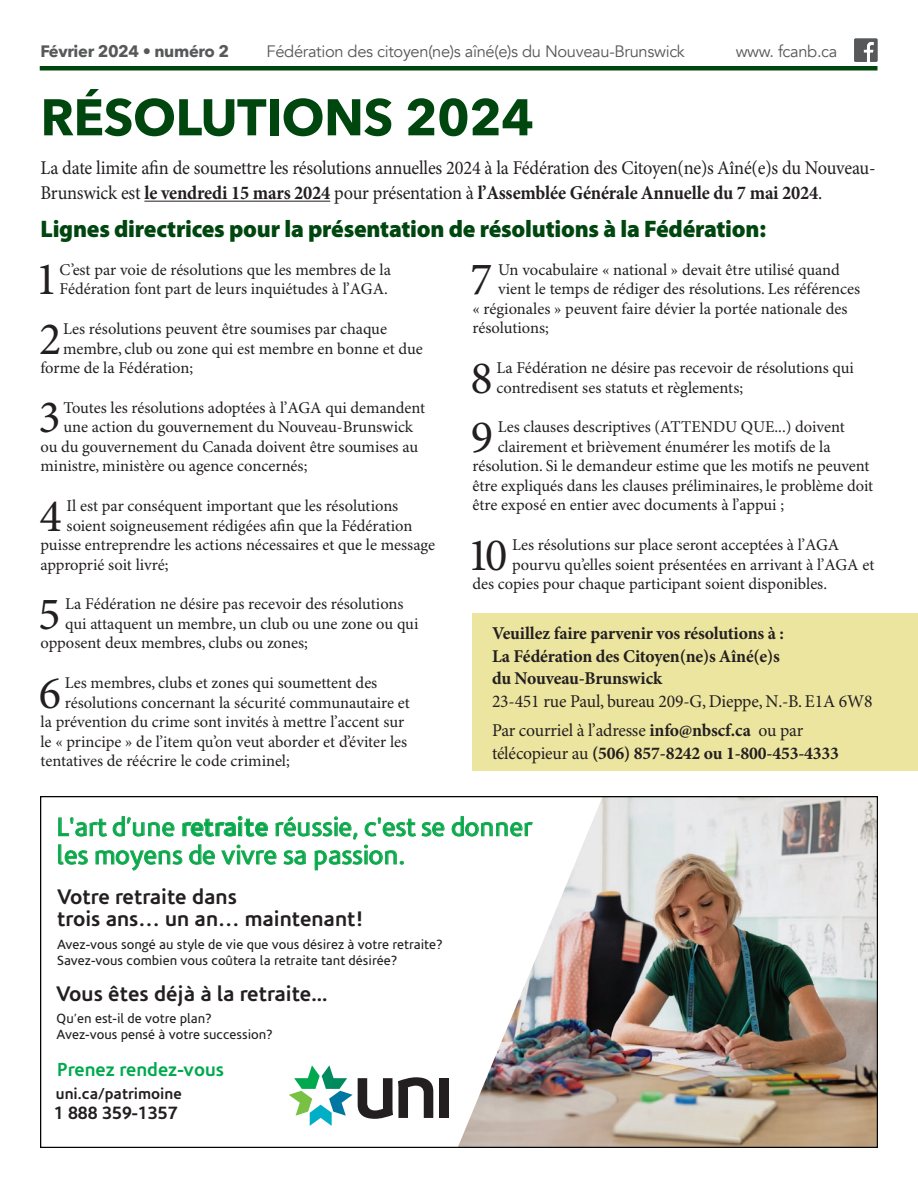
<style>
.page{position:relative;width:918px;height:1188px;background:#fff}
.page>*{position:absolute;margin:0;border:0;box-sizing:border-box;transform-origin:0 0}
.t1{font:700 51px "Avenir Next";letter-spacing:-.01em;color:#00460f}
.t2{font:46.5px "Minion Pro";color:#231f20}
.t3{font:26.1px/28.2px "Corisande";color:#00a94e}
.t4{font:900 24px "Myriad Pro";letter-spacing:-.01em;color:#00460f}
.t5{font:700 21.3px/22.4px "Corisande";color:#231f20}
.t6{font:19.5px/25.5px "Minion Pro";letter-spacing:-.01em;color:#231f20;scale:.94 1}
.t7{font:700 19.05px "Corisande";color:#00a94e}
.t8{font:700 18px/22.5px "Minion Pro";letter-spacing:-.01em;color:#231f20}
.t9{font:18px/29.2px "Minion Pro";letter-spacing:-.01em;color:#231f20}
.t10{font:700 18px "Corisande";color:#231f20}
.t11{font:16.5px/19.5px "Minion Pro";color:#231f20}
.t12{font:16.5px "Avenir";letter-spacing:-.02em;color:#57585a}
.t13{font:700 16.5px "Avenir Next";letter-spacing:-.02em;color:#57585a}
.t14{font:700 15.6px "Corisande";color:#231f20}
.t15{font:13.5px/16.5px "Corisande";color:#231f20}
.s1{font-weight:700}
.s2{font-weight:400}
</style>
<div class="page">
<img style="left:603px;top:799px;width:272px;height:346px">
<svg style="left:240px;top:799px;width:363px;height:346px"></svg>
<svg style="left:422px;top:822px;width:22px;height:14px"></svg>
<svg style="left:452px;top:816px;width:81px;height:20px"></svg>
<svg style="left:58px;top:816px;width:358px;height:55px"></svg>
<img style="left:58px;top:863px;width:328px;height:144px">
<div style="left:439px;top:1078px;width:10px;height:40px;background:#231f20"></div>
<svg style="left:289px;top:1065px;width:144px;height:61px"></svg>
<div style="left:40px;top:796px;width:838px;height:352px;border:2px solid #040503"></div>
<hr style="left:40px;top:66px;width:838px;height:4px;background:#00460f">
<svg style="left:854px;top:39px;width:23px;height:23px"></svg>
<div style="left:472px;top:613px;width:446px;height:158px;background:#ece59f"></div>
<hr style="left:144px;top:201px;width:186px;height:1px;background:#231f20">
<p class="t13" style="left:40px;top:36px;width:190px">Février 2024 • numéro 2</p>
<p class="t12" style="left:267px;top:41px;width:420px">Fédération des citoyen(ne)s aîné(e)s du Nouveau-Brunswick</p>
<p class="t12" style="left:736px;top:41px;width:103px">www. fcanb.ca</p>
<h1 class="t1" style="left:40px;top:73px;width:495px">RÉSOLUTIONS 2024</h1>
<p class="t6" style="left:40px;top:156px;width:890px">La date limite afin de soumettre les résolutions annuelles 2024 à la Fédération des Citoyen(ne)s Aîné(e)s du Nouveau-<br>Brunswick est <span class="s1">le vendredi 15 mars 2024</span> pour présentation à <span class="s1">l’Assemblée Générale Annuelle du 7 mai 2024</span>.</p>
<h3 class="t4" style="left:40px;top:216px;width:727px">Lignes directrices pour la présentation de résolutions à la Fédération:</h3>
<h2 class="t2" style="left:35px;top:252px;width:24px">1</h2>
<p class="t11" style="left:60px;top:261px;width:333px">C’est par voie de résolutions que les membres de la<br>Fédération font part de leurs inquiétudes à l’AGA.</p>
<h2 class="t2" style="left:39px;top:311px;width:24px">2</h2>
<p class="t11" style="left:63px;top:320px;width:325px">Les résolutions peuvent être soumises par chaque</p>
<h2 class="t2" style="left:470px;top:252px;width:24px">7</h2>
<p class="t11" style="left:498px;top:261px;width:343px">Un vocabulaire « national » devait être utilisé quand</p>
<p class="t11" style="left:498px;top:280px;width:364px">vient le temps de rédiger des résolutions. Les références</p>
<p class="t11" style="left:473px;top:300px;width:376px">« régionales » peuvent faire dévier la portée nationale des</p>
<p class="t11" style="left:473px;top:319px;width:78px">résolutions;</p>
<h2 class="t2" style="left:470px;top:350px;width:24px">8</h2>
<p class="t11" style="left:496px;top:359px;width:359px">La Fédération ne désire pas recevoir de résolutions qui contredisent ses statuts et règlements;</p>
<h2 class="t2" style="left:471px;top:409px;width:24px">9</h2>
<p class="t11" style="left:498px;top:418px;width:349px">Les clauses descriptives (ATTENDU QUE...) doivent</p>
<p class="t11" style="left:63px;top:339px;width:361px">membre, club ou zone qui est membre en bonne et due</p>
<p class="t11" style="left:41px;top:359px;width:154px">forme de la Fédération;</p>
<h2 class="t2" style="left:38px;top:390px;width:24px">3</h2>
<p class="t11" style="left:63px;top:399px;width:363px">Toutes les résolutions adoptées à l’AGA qui demandent</p>
<p class="t11" style="left:63px;top:418px;width:351px">une action du gouvernement du Nouveau-Brunswick</p>
<p class="t11" style="left:41px;top:438px;width:379px">ou du gouvernement du Canada doivent être soumises au</p>
<p class="t11" style="left:41px;top:457px;width:268px">ministre, ministère ou agence concernés;</p>
<h2 class="t2" style="left:40px;top:488px;width:24px">4</h2>
<p class="t11" style="left:67px;top:497px;width:333px">Il est par conséquent important que les résolutions</p>
<p class="t11" style="left:498px;top:438px;width:334px">clairement et brièvement énumérer les motifs de la</p>
<p class="t11" style="left:473px;top:457px;width:399px">résolution. Si le demandeur estime que les motifs ne peuvent</p>
<p class="t11" style="left:473px;top:477px;width:402px">être expliqués dans les clauses préliminaires, le problème doit</p>
<p class="t11" style="left:473px;top:496px;width:313px">être exposé en entier avec documents à l’appui ;</p>
<h2 class="t2" style="left:467px;top:527px;width:41px">10</h2>
<p class="t11" style="left:512px;top:536px;width:329px">Les résolutions sur place seront acceptées à l’AGA</p>
<p class="t11" style="left:67px;top:516px;width:347px">soient soigneusement rédigées afin que la Fédération</p>
<p class="t11" style="left:40px;top:536px;width:396px">puisse entreprendre les actions nécessaires et que le message</p>
<p class="t11" style="left:40px;top:555px;width:130px">approprié soit livré;</p>
<h2 class="t2" style="left:38px;top:586px;width:24px">5</h2>
<p class="t11" style="left:65px;top:595px;width:340px">La Fédération ne désire pas recevoir des résolutions</p>
<p class="t11" style="left:512px;top:555px;width:364px">pourvu qu’elles soient présentées en arrivant à l’AGA et</p>
<p class="t11" style="left:473px;top:575px;width:356px">des copies pour chaque participant soient disponibles.</p>
<p class="t8" style="left:492px;top:623px;width:293px">Veuillez faire parvenir vos résolutions à :<br>La Fédération des Citoyen(ne)s Aîné(e)s du Nouveau-Brunswick</p>
<p class="t9" style="left:492px;top:687px;width:382px">23-451 rue Paul, bureau 209-G, Dieppe, N.-B. E1A 6W8<br>Par courriel à l’adresse <span class="s1">info@nbscf.ca</span> ou par</p>
<p class="t8" style="left:492px;top:742px;width:348px"><span class="s2">télécopieur au</span> (506) 857-8242 ou 1-800-453-4333</p>
<p class="t11" style="left:65px;top:615px;width:355px">qui attaquent un membre, un club ou une zone ou qui</p>
<p class="t11" style="left:40px;top:634px;width:269px">opposent deux membres, clubs ou zones;</p>
<h2 class="t2" style="left:39px;top:665px;width:24px">6</h2>
<p class="t11" style="left:65px;top:674px;width:314px">Les membres, clubs et zones qui soumettent des</p>
<p class="t11" style="left:65px;top:693px;width:347px">résolutions concernant la sécurité communautaire et</p>
<p class="t11" style="left:40px;top:713px;width:365px">la prévention du crime sont invités à mettre l’accent sur</p>
<p class="t11" style="left:40px;top:732px;width:368px">le « principe » de l’item qu’on veut aborder et d’éviter les</p>
<p class="t11" style="left:40px;top:752px;width:251px">tentatives de réécrire le code criminel;</p>
<h3 class="t3" style="left:57px;top:813px;width:477px">L'art d’une <span class="s1">retraite</span> réussie, c'est se donner les moyens de vivre sa passion.</h3>
<p class="t5" style="left:57px;top:886px;width:308px">Votre retraite dans<br>trois ans… un an… maintenant!</p>
<p class="t15" style="left:57px;top:936px;width:387px">Avez-vous songé au style de vie que vous désirez à votre retraite?<br>Savez-vous combien vous coûtera la retraite tant désirée?</p>
<p class="t5" style="left:56px;top:983px;width:273px">Vous êtes déjà à la retraite...</p>
<p class="t15" style="left:57px;top:1011px;width:218px;line-height:15.9px">Qu’en est-il de votre plan?<br>Avez-vous pensé à votre succession?</p>
<p class="t7" style="left:57px;top:1058px;width:169px">Prenez rendez-vous</p>
<p class="t14" style="left:56px;top:1084px;width:127px">uni.ca/patrimoine</p>
<p class="t10" style="left:54px;top:1103px;width:125px">1 888 359-1357</p>
</div>
